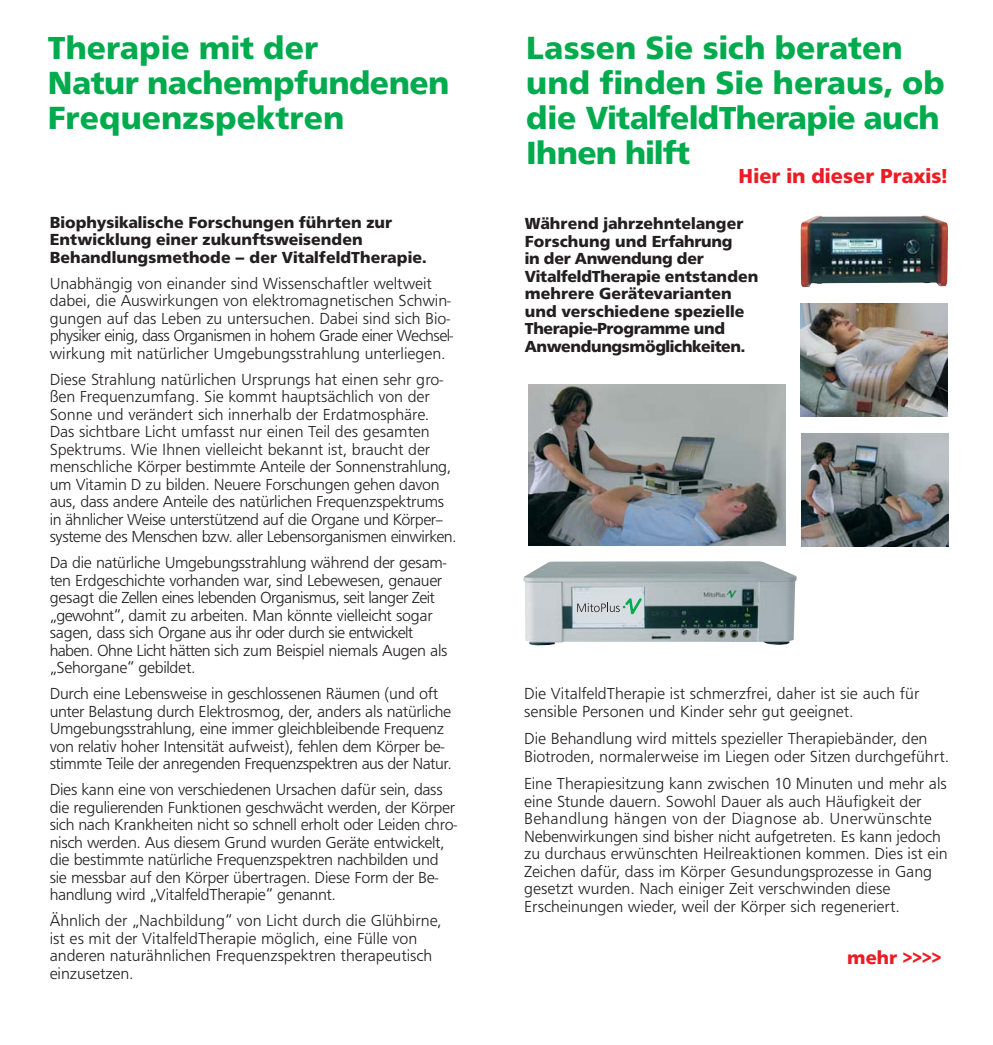
<style>
.page{position:relative;width:993px;height:1045px;background:#fff}
.page>*{position:absolute;margin:0;border:0;box-sizing:border-box;transform-origin:0 0}
.t1{font:700 33.25px/35px "Front Page";color:#00ab4e}
.t2{font:700 21px "Front Page";color:#ed1c24}
.t3{font:700 19.25px "Front Page";color:#ed1c24}
.t4{font:300 16.62px/17.5px "Front Page";letter-spacing:-.015em;color:#231f20}
.t5{font:700 16.62px/17.5px "Front Page";color:#231f20}
</style>
<div class="page">
<img style="left:523px;top:215px;width:426px;height:431px">
<h1 class="t1" style="left:48px;top:33px;width:403px">Therapie mit der<br>Natur nachempfundenen<br>Frequenzspektren</h1>
<h1 class="t1" style="left:526px;top:33px;width:420px">Lassen Sie sich beraten und finden Sie heraus, ob die VitalfeldTherapie auch<br>Ihnen hilft</h1>
<p class="t2" style="left:738px;top:169px;width:210px">Hier in dieser Praxis!</p>
<p class="t5" style="left:525px;top:216px;width:235px">Während jahrzehntelanger<br>Forschung und Erfahrung<br>in der Anwendung der<br>VitalfeldTherapie entstanden mehrere Gerätevarianten und verschiedene spezielle<br>Therapie-Programme und<br>Anwendungsmöglichkeiten.</p>
<p class="t5" style="left:50px;top:215px;width:378px">Biophysikalische Forschungen führten zur<br>Entwicklung einer zukunftsweisenden<br>Behandlungsmethode – der VitalfeldTherapie.</p>
<p class="t4" style="left:50px;top:276px;width:405px">Unabhängig von einander sind Wissenschaftler weltweit dabei, die Auswirkungen von elektromagnetischen Schwin&shy;gungen auf das Leben zu untersuchen. Dabei sind sich Bio&shy;physiker einig, dass Organismen in hohem Grade einer Wechsel&shy;wirkung mit natürlicher Umgebungsstrahlung unterliegen.</p>
<p class="t4" style="left:50px;top:372px;width:408px">Diese Strahlung natürlichen Ursprungs hat einen sehr gro&shy;ßen Frequenzumfang. Sie kommt hauptsächlich von der Sonne und verändert sich innerhalb der Erdatmosphäre.<br>Das sichtbare Licht umfasst nur einen Teil des gesamten Spektrums. Wie Ihnen vielleicht bekannt ist, braucht der menschliche Körper bestimmte Anteile der Sonnenstrahlung, um Vitamin D zu bilden. Neuere Forschungen gehen davon aus, dass andere Anteile des natürlichen Frequenzspektrums in ähnlicher Weise unterstützend auf die Organe und Körper-- systeme des Menschen bzw. aller Lebensorganismen einwirken.</p>
<p class="t4" style="left:50px;top:555px;width:399px">Da die natürliche Umgebungsstrahlung während der gesam&shy;ten Erdgeschichte vorhanden war, sind Lebewesen, genauer gesagt die Zellen eines lebenden Organismus, seit langer Zeit „gewohnt“, damit zu arbeiten. Man könnte vielleicht sogar sagen, dass sich Organe aus ihr oder durch sie entwickelt haben. Ohne Licht hätten sich zum Beispiel niemals Augen als „Sehorgane“ gebildet.</p>
<p class="t4" style="left:50px;top:686px;width:403px">Durch eine Lebensweise in geschlossenen Räumen (und oft unter Belastung durch Elektrosmog, der, anders als natürliche Umgebungsstrahlung, eine immer gleichbleibende Frequenz von relativ hoher Intensität aufweist), fehlen dem Körper be&shy;stimmte Teile der anregenden Frequenzspektren aus der Natur.</p>
<p class="t4" style="left:50px;top:782px;width:409px">Dies kann eine von verschiedenen Ursachen dafür sein, dass die regulierenden Funktionen geschwächt werden, der Körper sich nach Krankheiten nicht so schnell erholt oder Leiden chro&shy;nisch werden. Aus diesem Grund wurden Geräte entwickelt, die bestimmte natürliche Frequenzspektren nachbilden und sie messbar auf den Körper übertragen. Diese Form der Be&shy;handlung wird „VitalfeldTherapie“ genannt.</p>
<p class="t4" style="left:50px;top:913px;width:393px">Ähnlich der „Nachbildung“ von Licht durch die Glühbirne, ist es mit der VitalfeldTherapie möglich, eine Fülle von anderen naturähnlichen Frequenzspektren therapeutisch einzusetzen.</p>
<p class="t4" style="left:524px;top:686px;width:397px">Die VitalfeldTherapie ist schmerzfrei, daher ist sie auch für sensible Personen und Kinder sehr gut geeignet.</p>
<p class="t4" style="left:524px;top:731px;width:426px">Die Behandlung wird mittels spezieller Therapiebänder, den<br>Biotroden, normalerweise im Liegen oder Sitzen durchgeführt.</p>
<p class="t4" style="left:524px;top:776px;width:425px">Eine Therapiesitzung kann zwischen 10 Minuten und mehr als eine Stunde dauern. Sowohl Dauer als auch Häufigkeit der Behandlung hängen von der Diagnose ab. Unerwünschte Nebenwirkungen sind bisher nicht aufgetreten. Es kann jedoch zu durchaus erwünschten Heilreaktionen kommen. Dies ist ein Zeichen dafür, dass im Körper Gesundungsprozesse in Gang gesetzt wurden. Nach einiger Zeit verschwinden diese Erscheinungen wieder, weil der Körper sich regeneriert.</p>
<p class="t3" style="left:847px;top:951px;width:95px">mehr &gt;&gt;&gt;&gt;</p>
</div>
